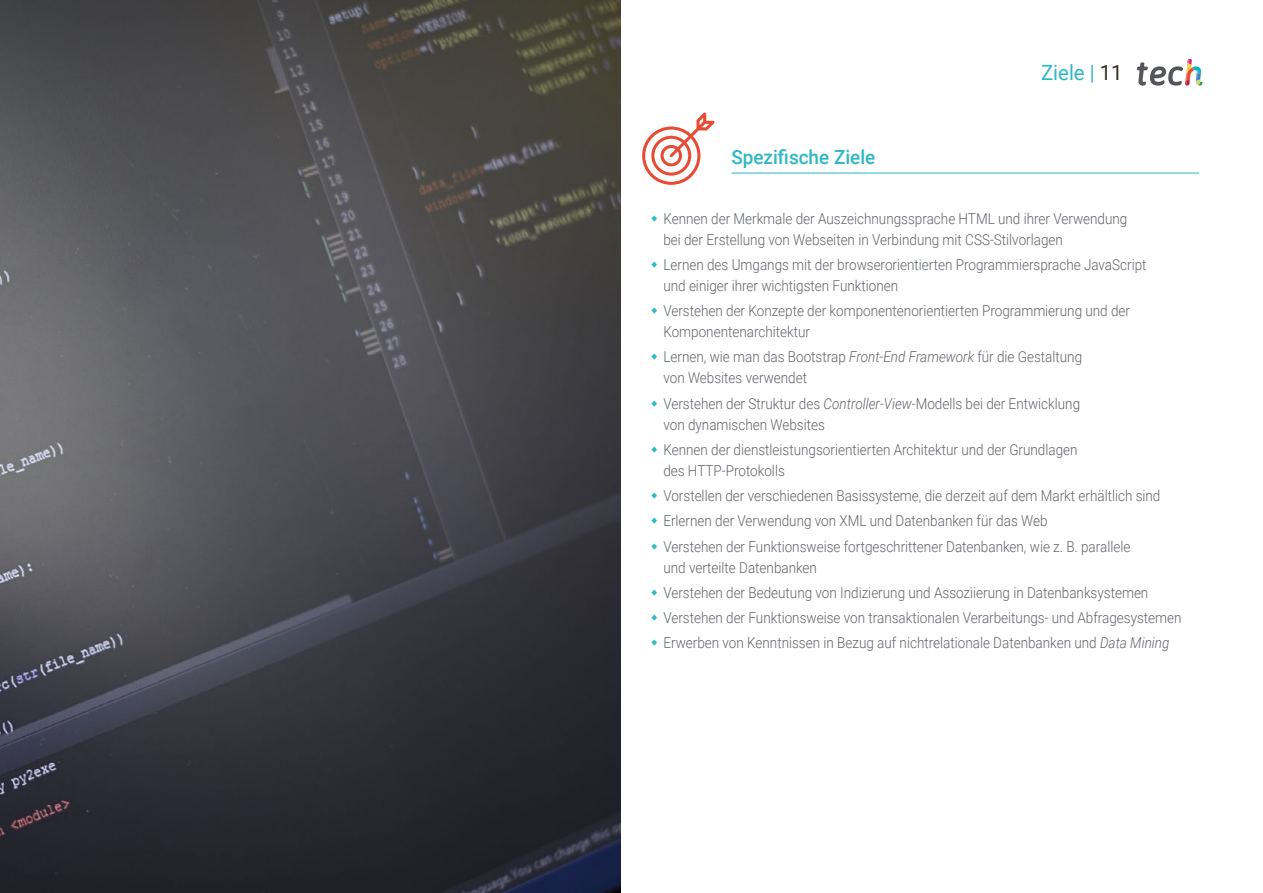
<style>
.page{position:relative;width:1263px;height:893px;background:#fff}
.page>*{position:absolute;margin:0;border:0;box-sizing:border-box;transform-origin:0 0}
.t1{font:21px "Roboto";color:#2db8c5}
.t2{font:500 19.5px "Roboto";color:#2db8c5}
.t3{font:300 15px/21px "Roboto";color:#61646a;scale:.9 1}
.s1{color:#312e20}
.s2{font-style:italic}
</style>
<div class="page">
<hr style="left:731px;top:173px;width:468px;height:1px;background:#2db8c5">
<svg style="left:642px;top:112px;width:72px;height:73px"></svg>
<img style="left:0;top:0;width:621px;height:893px">
<svg style="left:1137px;top:59px;width:65px;height:27px"></svg>
<h2 class="t2" style="left:731px;top:144px;width:145px">Spezifische Ziele</h2>
<h1 class="t1" style="left:1041px;top:57px;width:83px">Ziele | <span class="s1">11</span></h1>
<p class="t3" style="left:663px;top:207px;width:517px">Kennen der Merkmale der Auszeichnungssprache HTML und ihrer Verwendung bei der Erstellung von Webseiten in Verbindung mit CSS-Stilvorlagen</p>
<p class="t3" style="left:663px;top:254px;width:538px">Lernen des Umgangs mit der browserorientierten Programmiersprache JavaScript und einiger ihrer wichtigsten Funktionen</p>
<p class="t3" style="left:663px;top:300px;width:520px">Verstehen der Konzepte der komponentenorientierten Programmierung und der<br>Komponentenarchitektur</p>
<p class="t3" style="left:663px;top:346px;width:467px">Lernen, wie man das Bootstrap <span class="s2">Front-End Framework</span> für die Gestaltung von Websites verwendet</p>
<p class="t3" style="left:663px;top:392px;width:465px">Verstehen der Struktur des <span class="s2">Controller-View</span>-Modells bei der Entwicklung von dynamischen Websites</p>
<p class="t3" style="left:663px;top:438px;width:462px">Kennen der dienstleistungsorientierten Architektur und der Grundlagen des HTTP-Protokolls</p>
<p class="t3" style="left:663px;top:483px;width:554px;line-height:25.2px">Vorstellen der verschiedenen Basissysteme, die derzeit auf dem Markt erhältlich sind<br>Erlernen der Verwendung von XML und Datenbanken für das Web<br>Verstehen der Funktionsweise fortgeschrittener Datenbanken, wie z. B. parallele</p>
<p class="t3" style="left:663px;top:554px;width:577px;line-height:25.2px">und verteilte Datenbanken<br>Verstehen der Bedeutung von Indizierung und Assoziierung in Datenbanksystemen Verstehen der Funktionsweise von transaktionalen Verarbeitungs- und Abfragesystemen Erwerben von Kenntnissen in Bezug auf nichtrelationale Datenbanken und <span class="s2">Data Mining</span></p>
</div>
